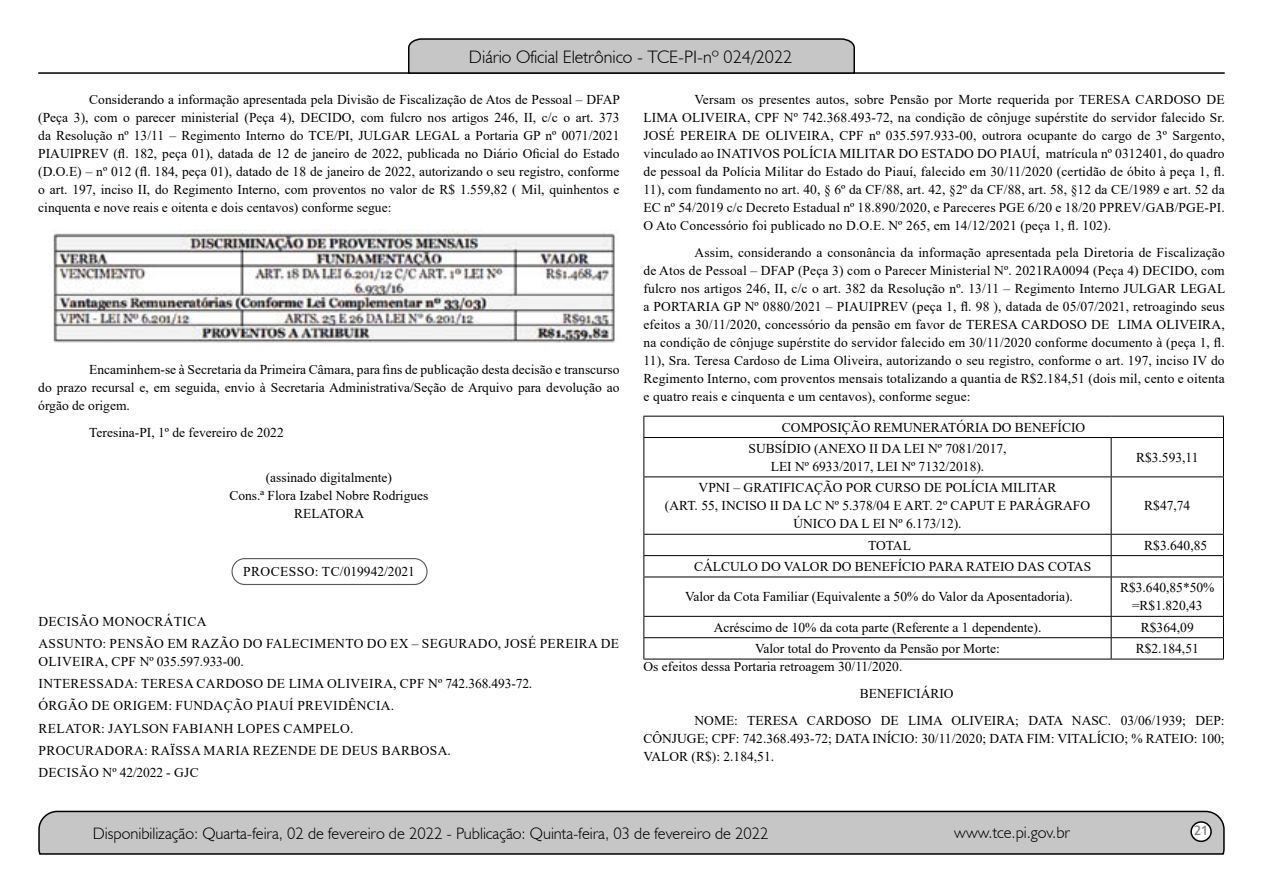
<style>
.page{position:relative;width:1263px;height:893px;background:#fff}
.page>*{position:absolute;margin:0;border:0;box-sizing:border-box;transform-origin:0 0}
.t1{font:300 18px "Humanist 521 BT";color:#000}
.t2{font:300 16.5px "Humanist 521 BT";color:#000}
.t3{font:15px "Estrangelo Edessa";color:#808080}
.t4{font:13.5px/18px "Times New Roman";color:#000;text-align:justify}
.t5{font:13.5px/22.2px "Times New Roman";letter-spacing:.025em;color:#000}
</style>
<div class="page">
<svg style="left:38px;top:810px;width:1187px;height:45px;background:#b9b9b9"></svg>
<div style="left:1191px;top:822px;width:20px;height:19px;background:#fff;border-radius:50%"></div>
<div style="left:1190px;top:821px;width:22px;height:21px;border:2px solid #000;border-radius:50%"></div>
<hr style="left:38px;top:72px;width:1187px;height:2px;background:#000">
<svg style="left:407px;top:38px;width:449px;height:36px;background:#b4b4b4"></svg>
<img style="left:53px;top:230px;width:562px;height:112px">
<hr style="left:643px;top:416px;width:468px;height:1px;background:#000">
<hr style="left:1111px;top:416px;width:113px;height:1px;background:#000">
<hr style="left:643px;top:437px;width:468px;height:1px;background:#000">
<hr style="left:1111px;top:437px;width:113px;height:1px;background:#000">
<hr style="left:643px;top:476px;width:468px;height:1px;background:#000">
<hr style="left:1111px;top:476px;width:113px;height:1px;background:#000">
<hr style="left:643px;top:534px;width:468px;height:1px;background:#000">
<hr style="left:1111px;top:534px;width:113px;height:1px;background:#000">
<hr style="left:643px;top:555px;width:468px;height:1px;background:#000">
<hr style="left:1111px;top:555px;width:113px;height:1px;background:#000">
<hr style="left:643px;top:577px;width:468px;height:1px;background:#000">
<hr style="left:1111px;top:577px;width:113px;height:1px;background:#000">
<hr style="left:643px;top:616px;width:468px;height:1px;background:#000">
<hr style="left:1111px;top:616px;width:113px;height:1px;background:#000">
<hr style="left:643px;top:637px;width:468px;height:1px;background:#000">
<hr style="left:1111px;top:637px;width:113px;height:1px;background:#000">
<hr style="left:643px;top:659px;width:468px;height:1px;background:#000">
<hr style="left:1111px;top:659px;width:113px;height:1px;background:#000">
<svg style="left:643px;top:417px;width:1px;height:20px"></svg>
<hr style="left:643px;top:438px;width:1px;height:38px;background:#000">
<hr style="left:643px;top:477px;width:1px;height:57px;background:#000">
<svg style="left:643px;top:535px;width:1px;height:42px"></svg>
<hr style="left:643px;top:577px;width:1px;height:39px;background:#000">
<svg style="left:643px;top:617px;width:1px;height:42px"></svg>
<svg style="left:1223px;top:417px;width:1px;height:20px"></svg>
<hr style="left:1111px;top:438px;width:1px;height:38px;background:#000">
<hr style="left:1223px;top:438px;width:1px;height:38px;background:#000">
<hr style="left:1111px;top:477px;width:1px;height:57px;background:#000">
<hr style="left:1223px;top:477px;width:1px;height:57px;background:#000">
<svg style="left:1111px;top:535px;width:1px;height:42px"></svg>
<svg style="left:1223px;top:535px;width:1px;height:42px"></svg>
<hr style="left:1111px;top:577px;width:1px;height:39px;background:#000">
<hr style="left:1223px;top:577px;width:1px;height:39px;background:#000">
<svg style="left:1111px;top:617px;width:1px;height:42px"></svg>
<svg style="left:1223px;top:617px;width:1px;height:42px"></svg>
<div style="left:231px;top:558px;width:196px;height:27px;border:1px solid #575756;border-radius:13px"></div>
<h1 class="t1" style="left:469px;top:46px;width:325px">Diário Oficial Eletrônico - TCE-PI-nº 024/2022</h1>
<p class="t4" style="left:38px;top:90px;width:583px;text-indent:51px">Considerando a informação apresentada pela Divisão de Fiscalização de Atos de Pessoal – DFAP (Peça 3), com o parecer ministerial (Peça 4), DECIDO, com fulcro nos artigos 246, II, c/c o art. 373 da Resolução nº 13/11 – Regimento Interno do TCE/PI, JULGAR LEGAL a Portaria GP nº 0071/2021<br>PIAUIPREV (fl. 182, peça 01), datada de 12 de janeiro de 2022, publicada no Diário Oficial do Estado (D.O.E) – nº 012 (fl. 184, peça 01), datado de 18 de janeiro de 2022, autorizando o seu registro, conforme o art. 197, inciso II, do Regimento Interno, com proventos no valor de R$ 1.559,82 ( Mil, quinhentos e cinquenta e nove reais e oitenta e dois centavos) conforme segue:</p>
<p class="t4" style="left:643px;top:90px;width:583px;text-indent:51px">Versam os presentes autos, sobre Pensão por Morte requerida por TERESA CARDOSO DE LIMA OLIVEIRA, CPF Nº 742.368.493-72, na condição de cônjuge supérstite do servidor falecido Sr.<br>JOSÉ PEREIRA DE OLIVEIRA, CPF nº 035.597.933-00, outrora ocupante do cargo de 3º Sargento, vinculado ao INATIVOS POLÍCIA MILITAR DO ESTADO DO PIAUÍ, matrícula nº 0312401, do quadro de pessoal da Polícia Militar do Estado do Piauí, falecido em 30/11/2020 (certidão de óbito à peça 1, fl.<br>11), com fundamento no art. 40, § 6º da CF/88, art. 42, §2º da CF/88, art. 58, §12 da CE/1989 e art. 52 da EC nº 54/2019 c/c Decreto Estadual nº 18.890/2020, e Pareceres PGE 6/20 e 18/20 PPREV/GAB/PGE-PI.<br>O Ato Concessório foi publicado no D.O.E. Nº 265, em 14/12/2021 (peça 1, fl. 102).</p>
<p class="t4" style="left:643px;top:243px;width:583px;text-indent:51px">Assim, considerando a consonância da informação apresentada pela Diretoria de Fiscalização de Atos de Pessoal – DFAP (Peça 3) com o Parecer Ministerial Nº. 2021RA0094 (Peça 4) DECIDO, com fulcro nos artigos 246, II, c/c o art. 382 da Resolução nº. 13/11 – Regimento Interno JULGAR LEGAL a PORTARIA GP Nº 0880/2021 – PIAUIPREV (peça 1, fl. 98 ), datada de 05/07/2021, retroagindo seus efeitos a 30/11/2020, concessório da pensão em favor de TERESA CARDOSO DE LIMA OLIVEIRA, na condição de cônjuge supérstite do servidor falecido em 30/11/2020 conforme documento à (peça 1, fl.<br>11), Sra. Teresa Cardoso de Lima Oliveira, autorizando o seu registro, conforme o art. 197, inciso IV do Regimento Interno, com proventos mensais totalizando a quantia de R$2.184,51 (dois mil, cento e oitenta e quatro reais e cinquenta e um centavos), conforme segue:</p>
<p class="t4" style="left:748px;top:416px;width:338px;line-height:21.3px;text-indent:33px">COMPOSIÇÃO REMUNERATÓRIA DO BENEFÍCIO<br>SUBSÍDIO (ANEXO II DA LEI Nº 7081/2017,</p>
<p class="t4" style="left:771px;top:457px;width:215px">LEI Nº 6933/2017, LEI Nº 7132/2018).</p>
<p class="t4" style="left:38px;top:360px;width:583px;text-indent:51px">Encaminhem-se à Secretaria da Primeira Câmara, para fins de publicação desta decisão e transcurso do prazo recursal e, em seguida, envio à Secretaria Administrativa/Seção de Arquivo para devolução ao órgão de origem.</p>
<p class="t4" style="left:89px;top:423px;width:196px">Teresina-PI, 1º de fevereiro de 2022</p>
<p class="t4" style="left:229px;top:468px;width:201px;text-align:center">(assinado digitalmente)<br>Cons.ª Flora Izabel Nobre Rodrigues<br>RELATORA</p>
<p class="t4" style="left:1136px;top:448px;width:64px">R$3.593,11</p>
<p class="t4" style="left:665px;top:478px;width:427px;text-align:center">VPNI – GRATIFICAÇÃO POR CURSO DE POLÍCIA MILITAR<br>(ART. 55, INCISO II DA LC Nº 5.378/04 E ART. 2º CAPUT E PARÁGRAFO<br>ÚNICO DA L EI Nº 6.173/12).</p>
<p class="t4" style="left:1144px;top:496px;width:48px">R$47,74</p>
<p class="t4" style="left:243px;top:562px;width:173px">PROCESSO: TC/019942/2021</p>
<p class="t5" style="left:39px;top:610px;width:582px">DECISÃO MONOCRÁTICA<br>ASSUNTO: PENSÃO EM RAZÃO DO FALECIMENTO DO EX – SEGURADO, JOSÉ PEREIRA DE</p>
<p class="t5" style="left:39px;top:650px;width:495px">OLIVEIRA, CPF Nº 035.597.933-00.<br>INTERESSADA: TERESA CARDOSO DE LIMA OLIVEIRA, CPF Nº 742.368.493-72.<br>ÓRGÃO DE ORIGEM: FUNDAÇÃO PIAUÍ PREVIDÊNCIA.<br>RELATOR: JAYLSON FABIANH LOPES CAMPELO.<br>PROCURADORA: RAÏSSA MARIA REZENDE DE DEUS BARBOSA.<br>DECISÃO Nº 42/2022 - GJC</p>
<p class="t4" style="left:868px;top:536px;width:44px">TOTAL</p>
<p class="t4" style="left:1144px;top:536px;width:65px">R$3.640,85</p>
<p class="t4" style="left:694px;top:557px;width:398px">CÁLCULO DO VALOR DO BENEFÍCIO PARA RATEIO DAS COTAS</p>
<p class="t4" style="left:685px;top:587px;width:389px">Valor da Cota Familiar (Equivalente a 50% do Valor da Aposentadoria).</p>
<p class="t4" style="left:1120px;top:578px;width:96px;text-align:center">R$3.640,85*50% =R$1.820,43</p>
<p class="t4" style="left:714px;top:618px;width:329px">Acréscimo de 10% da cota parte (Referente a 1 dependente).</p>
<p class="t4" style="left:1141px;top:618px;width:54px">R$364,09</p>
<p class="t4" style="left:755px;top:639px;width:246px">Valor total do Provento da Pensão por Morte:</p>
<p class="t4" style="left:1136px;top:639px;width:65px">R$2.184,51</p>
<p class="t4" style="left:643px;top:657px;width:260px">Os efeitos dessa Portaria retroagem 30/11/2020.</p>
<p class="t4" style="left:860px;top:684px;width:95px">BENEFICIÁRIO</p>
<p class="t4" style="left:694px;top:711px;width:532px">NOME: TERESA CARDOSO DE LIMA OLIVEIRA; DATA NASC. 03/06/1939; DEP:</p>
<p class="t4" style="left:643px;top:729px;width:583px">CÔNJUGE; CPF: 742.368.493-72; DATA INÍCIO: 30/11/2020; DATA FIM: VITALÍCIO; % RATEIO: 100;<br>VALOR (R$): 2.184,51.</p>
<p class="t2" style="left:93px;top:823px;width:677px">Disponibilização: Quarta-feira, 02 de fevereiro de 2022 - Publicação: Quinta-feira, 03 de fevereiro de 2022</p>
<p class="t2" style="left:954px;top:822px;width:117px">www.tce.pi.gov.br</p>
<p class="t3" style="left:1194px;top:823px;width:16px">21</p>
</div>
